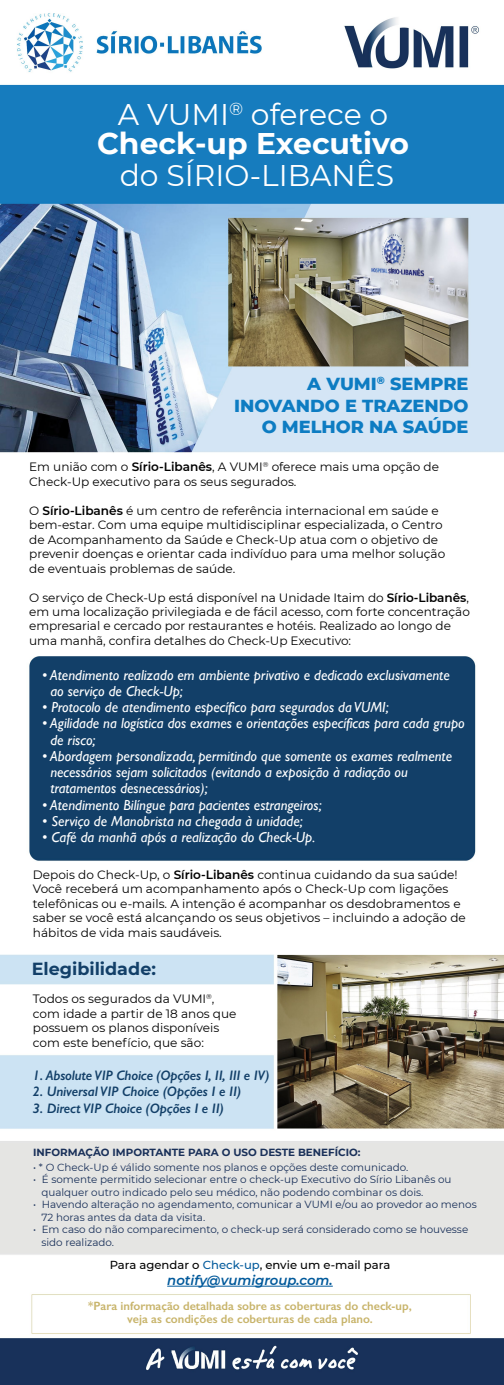
<style>
.page{position:relative;width:504px;height:1385px;background:#fff}
.page>*{position:absolute;margin:0;border:0;box-sizing:border-box;transform-origin:0 0}
.t1{font:700 29.85px/29.8px "Montserrat";color:#fff;text-align:center}
.t2{font:29.85px "Montserrat";color:#fff}
.t3{font:800 17.77px/21.3px "Montserrat";color:#0d7cc2;text-align:right}
.t4{font:700 17.48px "Montserrat";color:#123f68}
.t5{font:italic 14.62px/16.2px "Gill Sans";color:#fff}
.t6{font:italic 600 13.8px "Gill Sans";letter-spacing:-.01em;color:#123f68}
.t7{font:italic 600 13.27px "Montserrat";color:#00599b}
.t8{font:12.08px/14.5px "Montserrat";color:#000}
.t9{font:600 12.08px/12.9px "Gill Sans";color:#c8b46b;text-align:center}
.t10{font:500 11.62px "Montserrat";color:#000}
.t11{font:10.35px/12.5px "Montserrat";color:#193059}
.t12{font:700 10.35px "Montserrat";color:#193059}
.s1{font-weight:400}
.s2{font-weight:600}
.s3{color:#00599b}
</style>
<div class="page">
<img style="left:0;top:13px;width:504px;height:1371px">
<hr style="left:167px;top:1285px;width:166px;height:1px;background:#00599b">
<h1 class="t1" style="left:97px;top:97px;width:314px"><span class="s1">A VUMI</span><sup>®</sup> <span class="s1">oferece o<br></span>Check-up Executivo</h1>
<h1 class="t2" style="left:120px;top:155px;width:276px">do SÍRIO-LIBANÊS</h1>
<h2 class="t3" style="left:234px;top:372px;width:236px">A VUMI<sup>®</sup> SEMPRE<br>INOVANDO E TRAZENDO<br>O MELHOR NA SAÚDE</h2>
<p class="t8" style="left:29px;top:459px;width:411px">Em união com o <span class="s2">Sírio-Libanês</span>, A VUMI<sup>®</sup> oferece mais uma opção de<br>Check-Up executivo para os seus segurados.</p>
<p class="t8" style="left:29px;top:502px;width:418px">O <span class="s2">Sírio-Libanês</span> é um centro de referência internacional em saúde e bem-estar. Com uma equipe multidisciplinar especializada, o Centro de Acompanhamento da Saúde e Check-Up atua com o objetivo de prevenir doenças e orientar cada indivíduo para uma melhor solução de eventuais problemas de saúde.</p>
<p class="t8" style="left:29px;top:589px;width:442px">O serviço de Check-Up está disponível na Unidade Itaim do <span class="s2">Sírio-Libanês</span>, em uma localização privilegiada e de fácil acesso, com forte concentração empresarial e cercado por restaurantes e hotéis. Realizado ao longo de uma manhã, confira detalhes do Check-Up Executivo:</p>
<p class="t5" style="left:50px;top:667px;width:401px;text-indent:-8px">• Atendimento realizado em ambiente privativo e dedicado exclusivamente ao serviço de Check-Up;</p>
<p class="t5" style="left:42px;top:699px;width:348px">• Protocolo de atendimento específico para segurados da VUMI;</p>
<p class="t5" style="left:50px;top:715px;width:416px;text-indent:-8px">• Agilidade na logística dos exames e orientações específicas para cada grupo de risco;</p>
<p class="t5" style="left:50px;top:748px;width:403px;text-indent:-8px">• Abordagem personalizada, permitindo que somente os exames realmente necessários sejam solicitados (evitando a exposição à radiação ou tratamentos desnecessários);</p>
<p class="t5" style="left:42px;top:796px;width:281px">• Atendimento Bilíngue para pacientes estrangeiros;</p>
<p class="t5" style="left:42px;top:812px;width:262px">• Serviço de Manobrista na chegada à unidade;</p>
<p class="t5" style="left:42px;top:829px;width:275px">• Café da manhã após a realização do Check-Up.</p>
<p class="t8" style="left:33px;top:867px;width:434px">Depois do Check-Up, o <span class="s2">Sírio-Libanês</span> continua cuidando da sua saúde!<br>Você receberá um acompanhamento após o Check-Up com ligações telefônicas ou e-mails. A intenção é acompanhar os desdobramentos e saber se você está alcançando os seus objetivos – incluindo a adoção de hábitos de vida mais saudáveis.</p>
<h3 class="t4" style="left:32px;top:956px;width:126px">Elegibilidade:</h3>
<p class="t8" style="left:33px;top:991px;width:205px">Todos os segurados da VUMI<sup>®</sup>, com idade a partir de 18 anos que possuem os planos disponíveis com este benefício, que são:</p>
<p class="t6" style="left:33px;top:1066px;width:238px">1. Absolute VIP Choice (Opções I, II, III e IV)</p>
<p class="t6" style="left:33px;top:1083px;width:209px">2. Universal VIP Choice (Opções I e II)</p>
<p class="t6" style="left:33px;top:1100px;width:192px">3. Direct VIP Choice (Opções I e II)</p>
<p class="t12" style="left:33px;top:1144px;width:329px">INFORMAÇÃO IMPORTANTE PARA O USO DESTE BENEFÍCIO:</p>
<p class="t11" style="left:33px;top:1160px;width:377px">• * O Check-Up é válido somente nos planos e opções deste comunicado.</p>
<p class="t11" style="left:41px;top:1173px;width:412px;text-indent:-8px">• É somente permitido selecionar entre o check-up Executivo do Sírio Libanês ou qualquer outro indicado pelo seu médico, não podendo combinar os dois.</p>
<p class="t11" style="left:41px;top:1198px;width:437px;text-indent:-8px">• Havendo alteração no agendamento, comunicar a VUMI e/ou ao provedor ao menos<br>72 horas antes da data da visita.</p>
<p class="t11" style="left:41px;top:1222px;width:428px;text-indent:-8px">• Em caso do não comparecimento, o check-up será considerado como se houvesse sido realizado.</p>
<p class="t10" style="left:110px;top:1257px;width:282px">Para agendar o <span class="s3">Check-up</span>, envie um e-mail para</p>
<p class="t7" style="left:167px;top:1271px;width:167px">notify@vumigroup.com.</p>
<p class="t9" style="left:88px;top:1299px;width:325px">*Para informação detalhada sobre as coberturas do check-up, veja as condições de coberturas de cada plano.</p>
</div>
